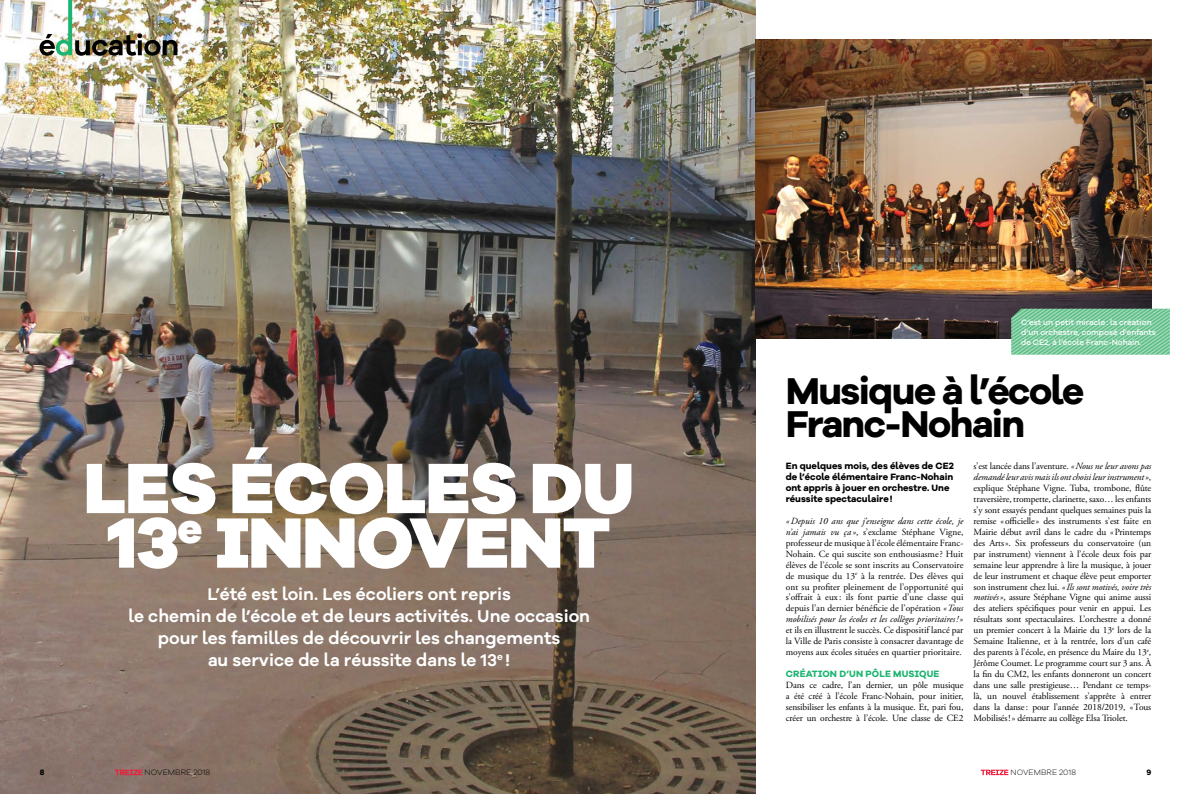
<style>
.page{position:relative;width:1191px;height:794px;background:#fff}
.page>*{position:absolute;margin:0;border:0;box-sizing:border-box;transform-origin:0 0}
.t1{font:800 73.5px/54.6px "Galano Grotesque Alt";letter-spacing:-.015em;color:#fff;text-align:center}
.t2{font:700 38.5px/32.7px "Galano Grotesque Alt";letter-spacing:-.04em;color:#000}
.t3{font:600 17.5px/21.8px "Galano Grotesque Alt";color:#fff;text-align:center}
.t4{font:9.4px/10.9px "Adobe Garamond Pro";letter-spacing:-.01em;color:#000;text-align:justify}
.t5{font:700 9.4px/10.9px "Galano Grotesque Alt";color:#000}
.t6{font:700 9.4px "Galano Grotesque Alt";letter-spacing:.01em;color:#1bb470}
.t7{font:500 8.1px/10px "Galano Grotesque Alt";color:#fff}
.t8{font:300 8px "Galano Grotesque Alt";letter-spacing:.01em;color:#000}
.t9{font:700 8px "Galano Grotesque Alt";color:#000}
.s1{font-style:italic}
</style>
<div class="page">
<svg style="left:980px;top:769px;width:28px;height:6px"></svg>
<img style="left:0;top:0;width:755px;height:794px">
<img style="left:755px;top:40px;width:396px;height:298px">
<svg style="left:1011px;top:309px;width:158px;height:46px;background:#7dc99d"></svg>
<svg style="left:115px;top:769px;width:27px;height:6px"></svg>
<img style="left:39px;top:0;width:138px;height:56px">
<h1 class="t1" style="left:84px;top:458px;width:552px">LES ÉCOLES DU<br>13<sup>E</sup> INNOVENT</h1>
<h3 class="t3" style="left:128px;top:583px;width:463px">L’été est loin. Les écoliers ont repris<br>le chemin de l’école et de leurs activités. Une occasion pour les familles de découvrir les changements<br>au service de la réussite dans le 13<sup>e</sup> !</h3>
<p class="t9" style="left:40px;top:767px;width:6px">8</p>
<p class="t8" style="left:145px;top:767px;width:67px">NOVEMBRE 2018</p>
<p class="t7" style="left:1021px;top:317px;width:136px">C’est un petit miracle: la création d’un orchestre, composé d’enfants de CE2, à l’école Franc-Nohain.</p>
<h2 class="t2" style="left:785px;top:373px;width:300px">Musique à l’école<br>Franc-Nohain</h2>
<p class="t5" style="left:785px;top:460px;width:170px">En quelques mois, des élèves de CE2 de l’école élémentaire Franc-Nohain ont appris à jouer en orchestre. Une réussite spectaculaire!</p>
<p class="t4" style="left:785px;top:516px;width:179px"><span class="s1">«Depuis 10 ans que j’enseigne dans cette école, je n’ai jamais vu ça »</span>, s’exclame Stéphane Vigne, professeur de musique à l’école élémentaire Franc-Nohain. Ce qui suscite son enthousiasme? Huit élèves de l’école se sont inscrits au Conservatoire de musique du 13<sup>e</sup> à la rentrée. Des élèves qui ont su profiter pleinement de l’opportunité qui s’offrait à eux : ils font partie d’une classe qui depuis l’an dernier bénéficie de l’opération <span class="s1">«Tous mobilisés pour les écoles et les collèges prioritaires! »</span></p>
<p class="t4" style="left:785px;top:625px;width:179px">et ils en illustrent le succès. Ce dispositif lancé par la Ville de Paris consiste à consacrer davantage de moyens aux écoles situées en quartier prioritaire.</p>
<p class="t6" style="left:786px;top:667px;width:115px">Création d’un pôle musi</p>
<p class="t6" style="left:919px;top:667px;width:15px">que</p>
<p class="t4" style="left:785px;top:679px;width:179px">Dans ce cadre, l’an dernier, un pôle musique a été créé à l’école Franc-Nohain, pour initier, sensibiliser les enfants à la musique. Et, pari fou, créer un orchestre à l’école. Une classe de CE2</p>
<p class="t4" style="left:973px;top:461px;width:179px">s’est lancée dans l’aventure. <span class="s1">«Nous ne leur avons pas demandé leur avis mais ils ont choisi leur instrument »</span>, explique Stéphane Vigne. Tuba, trombone, flûte traversière, trompette, clarinette, saxo… les enfants s’y sont essayés pendant quelques semaines puis la remise «officielle» des instruments s’est faite en Mairie début avril dans le cadre du «Printemps des Arts». Six professeurs du conservatoire (un par instrument) viennent à l’école deux fois par semaine leur apprendre à lire la musique, à jouer de leur instrument et chaque élève peut emporter son instrument chez lui. <span class="s1">« Ils sont motivés, voire très motivés »</span>, assure Stéphane Vigne qui anime aussi des ateliers spécifiques pour venir en appui. Les résultats sont spectaculaires. L’orchestre a donné un premier concert à la Mairie du 13<sup>e</sup> lors de la Semaine Italienne, et à la rentrée, lors d’un café des parents à l’école, en présence du Maire du 13<sup>e</sup>, Jérôme Coumet. Le programme court sur 3 ans. À la fin du CM2, les enfants donneront un concert dans une salle prestigieuse… Pendant ce temps&shy;là, un nouvel établissement s’apprête à entrer dans la danse: pour l’année 2018/2019, «Tous Mobilisés!» démarre au collège Elsa Triolet.</p>
<p class="t8" style="left:1010px;top:767px;width:67px">NOVEMBRE 2018</p>
<p class="t9" style="left:1146px;top:767px;width:6px">9</p>
</div>
